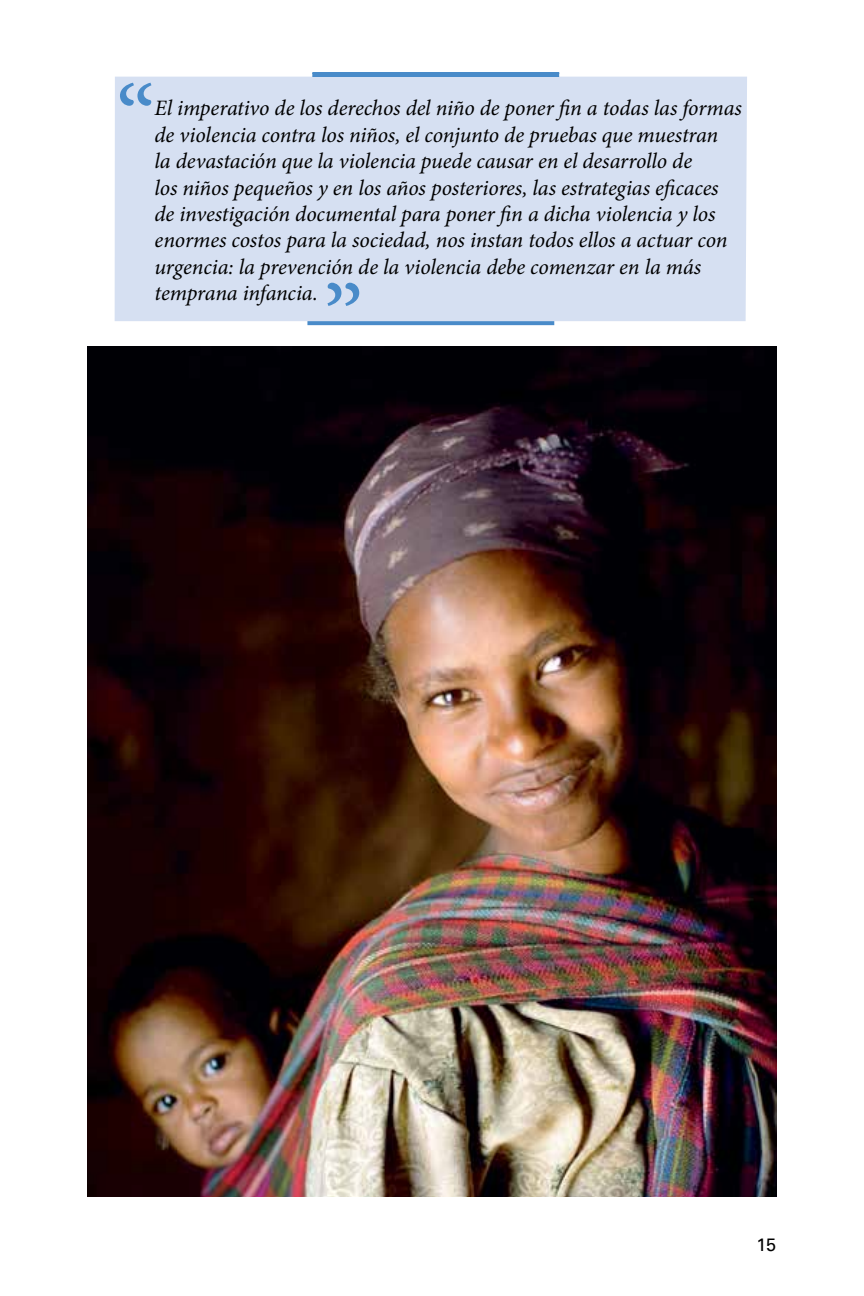
<style>
.page{position:relative;width:864px;height:1296px;background:#fff}
.page>*{position:absolute;margin:0;border:0;box-sizing:border-box;transform-origin:0 0}
.t1{font:100px "Minion Pro";color:#498bc9}
.t2{font:italic 22px/26.4px "Minion Pro";letter-spacing:-.005em;color:#000}
.t3{font:18px "Univers";color:#000}
</style>
<div class="page">
<img style="left:88px;top:347px;width:688px;height:850px">
<div style="left:115px;top:77px;width:632px;height:244px;background:#d6e0f2"></div>
<hr style="left:312px;top:73px;width:247px;height:4px;background:#498bc9">
<svg style="left:307px;top:321px;width:247px;height:4px"></svg>
<hr style="left:312px;top:72px;width:247px;height:2px;background:#498bc9">
<h1 class="t1" style="left:116px;top:55px;width:41px">“</h1>
<p class="t2" style="left:155px;top:95px;width:589px">El imperativo de los derechos del niño de poner fin a todas las formas de violencia contra los niños, el conjunto de pruebas que muestran<br>la devastación que la violencia puede causar en el desarrollo de<br>los niños pequeños y en los años posteriores, las estrategias eficaces de investigación documental para poner fin a dicha violencia y los enormes costos para la sociedad, nos instan todos ellos a actuar con urgencia: la prevención de la violencia debe comenzar en la más temprana infancia.</p>
<h1 class="t1" style="left:323px;top:255px;width:42px">”</h1>
<p class="t3" style="left:756px;top:1233px;width:21px">15</p>
</div>
